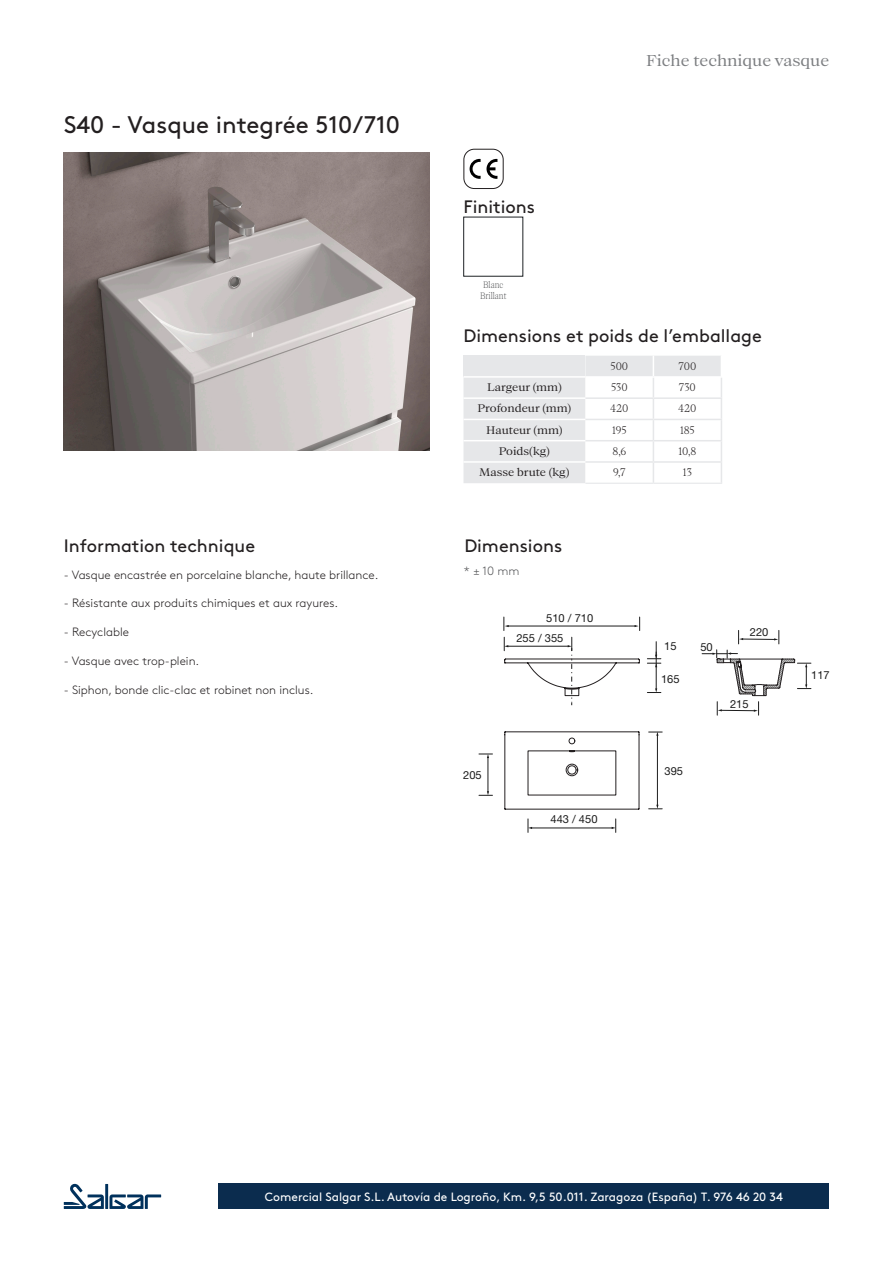
<style>
.page{position:relative;width:893px;height:1263px;background:#fff}
.page>*{position:absolute;margin:0;border:0;box-sizing:border-box;transform-origin:0 0}
.titulo_serie{font:24px "Brown Std";color:#231f20}
.subtitulos_series{font:18px "Brown Std";color:#231f20}
.t1{font:15px "Bw Beto";color:#7c7e81}
.explicacion_series{font:300 12px "Brown Std";color:#231f20}
.t2{font:12px "Brown Std";color:#fff}
.PIE_DE_IMAGEN{font:300 12px "Brown Std";color:#57585a}
.t3{font:11.1px/20.9px "Helvetica Neue";color:#1c1c1c}
.nombres_tabla{font:10.5px "Bw Beto";color:#231f20}
.t4{font:300 10.5px "Bw Beto";color:#231f20;scale:.84 1}
.nombres_colores_e_ic{font:300 9px/10.8px "Bw Beto";color:#57585a;text-align:center;scale:.75 1}
</style>
<div class="page">
<svg style="left:64px;top:1184px;width:97px;height:25px"></svg>
<div style="left:219px;top:1184px;width:610px;height:25px;background:#0b2c4e"></div>
<hr style="left:585px;top:483px;width:68px;height:1px;background:#e6e7e9">
<hr style="left:653px;top:483px;width:69px;height:1px;background:#e6e7e9">
<img style="left:64px;top:152px;width:365px;height:298px">
<hr style="left:742px;top:639px;width:33px;height:1px;background:#1c1c1c">
<svg style="left:738px;top:630px;width:5px;height:14px"></svg>
<svg style="left:774px;top:630px;width:6px;height:14px"></svg>
<hr style="left:721px;top:710px;width:34px;height:1px;background:#1c1c1c">
<svg style="left:717px;top:702px;width:5px;height:13px"></svg>
<svg style="left:754px;top:702px;width:5px;height:13px"></svg>
<svg style="left:504px;top:731px;width:135px;height:78px"></svg>
<hr style="left:657px;top:735px;width:1px;height:70px;background:#1c1c1c">
<svg style="left:649px;top:732px;width:13px;height:4px"></svg>
<svg style="left:649px;top:805px;width:13px;height:4px"></svg>
<hr style="left:488px;top:757px;width:1px;height:35px;background:#1c1c1c">
<svg style="left:479px;top:791px;width:13px;height:5px"></svg>
<svg style="left:479px;top:754px;width:13px;height:4px"></svg>
<hr style="left:531px;top:828px;width:81px;height:1px;background:#1c1c1c">
<svg style="left:528px;top:819px;width:4px;height:13px"></svg>
<svg style="left:612px;top:819px;width:4px;height:13px"></svg>
<svg style="left:647px;top:642px;width:14px;height:51px"></svg>
<hr style="left:508px;top:626px;width:127px;height:1px;background:#1c1c1c">
<svg style="left:504px;top:617px;width:5px;height:13px"></svg>
<svg style="left:635px;top:617px;width:5px;height:13px"></svg>
<svg style="left:504px;top:637px;width:136px;height:68px"></svg>
<svg style="left:702px;top:650px;width:109px;height:46px"></svg>
<div style="left:463px;top:149px;width:41px;height:40px;border:1px solid #231f20;border-radius:10px"></div>
<svg style="left:470px;top:159px;width:27px;height:20px"></svg>
<svg style="left:463px;top:356px;width:259px;height:127px"></svg>
<hr style="left:463px;top:376px;width:122px;height:2px;background:#fff">
<hr style="left:463px;top:397px;width:122px;height:2px;background:#fff">
<hr style="left:463px;top:419px;width:122px;height:1px;background:#fff">
<hr style="left:463px;top:440px;width:122px;height:1px;background:#fff">
<hr style="left:463px;top:461px;width:122px;height:2px;background:#fff">
<p class="titulo_serie" style="left:64px;top:110px;width:338px">S40 - Vasque integrée 510/710</p>
<p class="subtitulos_series" style="left:64px;top:535px;width:193px">Information technique</p>
<p class="explicacion_series" style="left:64px;top:568px;width:316px">- Vasque encastrée en porcelaine blanche, haute brillance.</p>
<p class="explicacion_series" style="left:64px;top:596px;width:276px">- Résistante aux produits chimiques et aux rayures.</p>
<p class="explicacion_series" style="left:64px;top:625px;width:67px">- Recyclable</p>
<p class="explicacion_series" style="left:64px;top:654px;width:137px">- Vasque avec trop-plein.</p>
<p class="explicacion_series" style="left:64px;top:683px;width:251px">- Siphon, bonde clic-clac et robinet non inclus.</p>
<p class="subtitulos_series" style="left:463px;top:196px;width:73px">Finitions</p>
<p class="nombres_colores_e_ic" style="left:480px;top:279px;width:37px">Blanc<br>Brillant</p>
<p class="t1" style="left:646px;top:51px;width:185px">Fiche technique vasque</p>
<p class="subtitulos_series" style="left:463px;top:325px;width:300px">Dimensions et poids de l’emballage</p>
<p class="nombres_tabla" style="left:487px;top:381px;width:76px">Largeur (mm)</p>
<p class="nombres_tabla" style="left:477px;top:402px;width:95px">Profondeur (mm)</p>
<p class="nombres_tabla" style="left:486px;top:423px;width:78px">Hauteur (mm)</p>
<p class="nombres_tabla" style="left:499px;top:445px;width:53px">Poids(kg)</p>
<p class="nombres_tabla" style="left:479px;top:466px;width:92px">Masse brute (kg)</p>
<p class="t4" style="left:610px;top:360px;width:23px">500</p>
<p class="t4" style="left:678px;top:360px;width:23px">700</p>
<p class="t4" style="left:611px;top:381px;width:21px">530</p>
<p class="t4" style="left:679px;top:381px;width:22px">730</p>
<p class="t4" style="left:610px;top:402px;width:23px">420</p>
<p class="t4" style="left:678px;top:402px;width:23px">420</p>
<p class="t4" style="left:612px;top:424px;width:19px">195</p>
<p class="t4" style="left:680px;top:424px;width:19px">185</p>
<p class="t4" style="left:612px;top:445px;width:18px">8,6</p>
<p class="t4" style="left:678px;top:445px;width:23px">10,8</p>
<p class="t4" style="left:613px;top:466px;width:16px">9,7</p>
<p class="t4" style="left:683px;top:466px;width:12px">13</p>
<p class="subtitulos_series" style="left:464px;top:535px;width:99px">Dimensions</p>
<p class="PIE_DE_IMAGEN" style="left:464px;top:564px;width:57px">* ± 10 mm</p>
<p class="t3" style="left:516px;top:607px;width:78px;text-indent:30px">510 / 710<br>255 / 355</p>
<p class="t3" style="left:463px;top:764px;width:20px">205</p>
<p class="t3" style="left:550px;top:809px;width:49px">443 / 450</p>
<p class="t3" style="left:664px;top:636px;width:14px">15</p>
<p class="t3" style="left:661px;top:669px;width:20px">165</p>
<p class="t3" style="left:700px;top:636px;width:14px">50</p>
<p class="t3" style="left:750px;top:622px;width:20px">220</p>
<p class="t3" style="left:730px;top:693px;width:20px">215</p>
<p class="t3" style="left:665px;top:760px;width:20px">395</p>
<p class="t3" style="left:811px;top:665px;width:20px">117</p>
<p class="t2" style="left:265px;top:1190px;width:519px">Comercial Salgar S.L. Autovía de Logroño, Km. 9,5 50.011. Zaragoza (España) T. 976 46 20 34</p>
</div>
